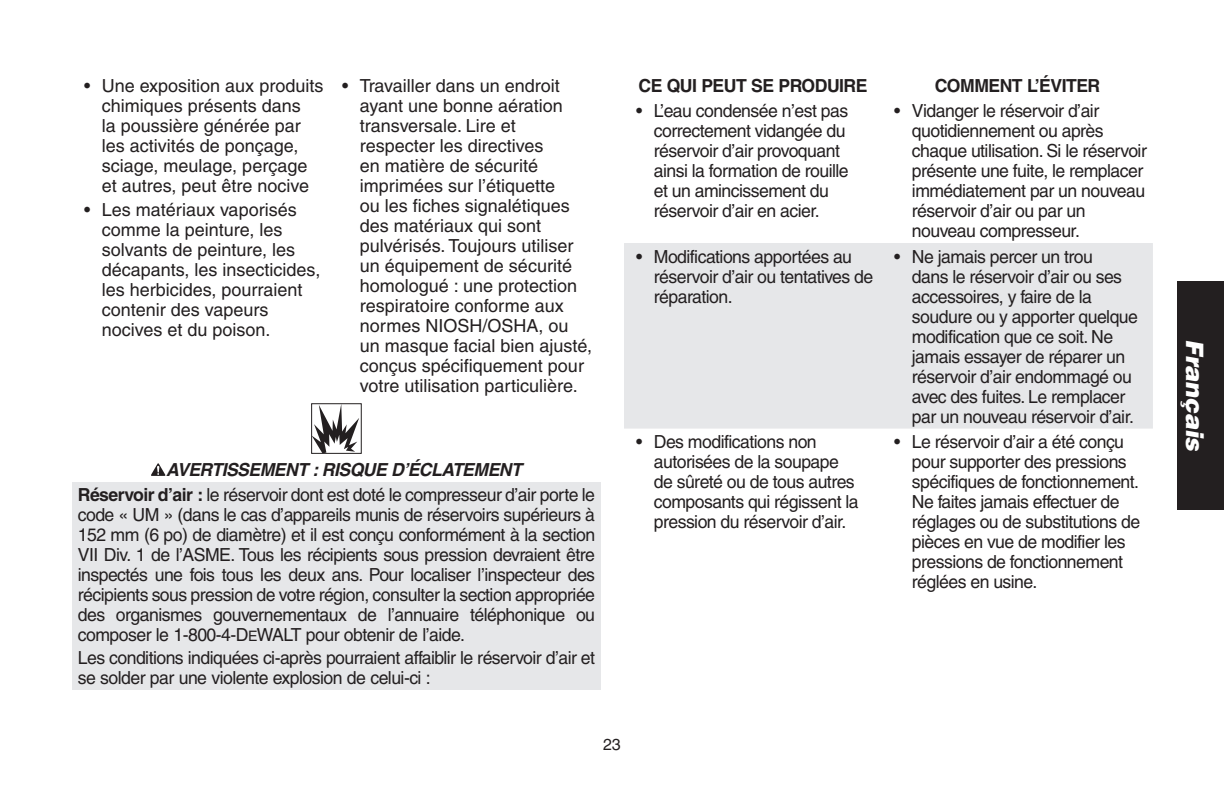
<style>
.page{position:relative;width:1224px;height:792px;background:#fff}
.page>*{position:absolute;margin:0;border:0;box-sizing:border-box;transform-origin:0 0}
.t1{font:italic 900 24px "Helvetica";color:#fff}
.t2{font:18px/20px "Helvetica";letter-spacing:-.03em;color:#231f20}
.t3{font:18px/20px "Helvetica";color:#231f20}
.t4{font:700 18px "Helvetica";letter-spacing:-.03em;color:#231f20}
.t5{font:16px "Helvetica";color:#231f20}
.s1{font-weight:700;font-style:italic}
.s2{font-weight:700}
.s3{font-family:"Helvetica SC800";font-size:14.4px}
</style>
<div class="page">
<div style="left:1177px;top:281px;width:47px;height:228px;background:#231f20"></div>
<div style="left:72px;top:482px;width:529px;height:207px;background:#e6e7e9"></div>
<svg style="left:313px;top:405px;width:46px;height:47px"></svg>
<div style="left:311px;top:403px;width:51px;height:51px;border:1px solid #231f20"></div>
<svg style="left:151px;top:463px;width:14px;height:13px"></svg>
<div style="left:624px;top:243px;width:529px;height:186px;background:#e6e7e9"></div>
<p class="t3" style="left:84px;top:75px;width:241px;text-align:center">• Une exposition aux produits chimiques présents dans<br>la poussière générée par<br>les activités de ponçage, sciage, meulage, perçage<br>et autres, peut être nocive</p>
<p class="t3" style="left:102px;top:199px;width:220px;text-indent:-18px">• Les matériaux vaporisés comme la peinture, les solvants de peinture, les décapants, les insecticides, les herbicides, pourraient contenir des vapeurs nocives et du poison.</p>
<p class="t3" style="left:360px;top:75px;width:234px;text-indent:-18px">• Travailler dans un endroit ayant une bonne aération transversale. Lire et respecter les directives<br>en matière de sécurité imprimées sur l’étiquette<br>ou les fiches signalétiques des matériaux qui sont pulvérisés. Toujours utiliser un équipement de sécurité homologué : une protection respiratoire conforme aux normes NIOSH/OSHA, ou un masque facial bien ajusté, conçus spécifiquement pour votre utilisation particulière.</p>
<p class="t2" style="left:78px;top:457px;width:519px;line-height:25.6px;text-align:center"><span class="s1">AVERTISSEMENT : RISQUE D’ÉCLATEMENT<br></span><span class="s2">RÉSERVOIR D’AIR :</span> le réservoir dont est doté le compresseur d’air porte le</p>
<p class="t2" style="left:78px;top:505px;width:519px;text-align:justify">code « UM » (dans le cas d’appareils munis de réservoirs supérieurs à 152 mm (6 po) de diamètre) et il est conçu conformément à la section VII Div. 1 de l’ASME. Tous les récipients sous pression devraient être inspectés une fois tous les deux ans. Pour localiser l’inspecteur des récipients sous pression de votre région, consulter la section appropriée des organismes gouvernementaux de l’annuaire téléphonique ou composer le 1-800-4-D<span class="s3">e</span>WALT pour obtenir de l’aide.</p>
<p class="t2" style="left:78px;top:647px;width:519px">Les conditions indiquées ci-après pourraient affaiblir le réservoir d’air et se solder par une violente explosion de celui-ci :</p>
<p class="t4" style="left:639px;top:74px;width:230px">CE QUI PEUT SE PRODUIRE</p>
<p class="t4" style="left:935px;top:74px;width:27px">COMM</p>
<p class="t4" style="left:989px;top:74px;width:113px">ENT L’ÉVITER</p>
<p class="t2" style="left:654px;top:101px;width:196px;text-indent:-18px">• L’eau condensée n’est pas correctement vidangée du réservoir d’air provoquant ainsi la formation de rouille et un amincissement du réservoir d’air en acier.</p>
<p class="t2" style="left:912px;top:101px;width:236px;text-indent:-18px">• Vidanger le réservoir d’air quotidiennement ou après chaque utilisation. Si le réservoir présente une fuite, le remplacer immédiatement par un nouveau réservoir d’air ou par un nouveau compresseur.</p>
<p class="t2" style="left:654px;top:246px;width:221px;text-indent:-18px">• Modifications apportées au réservoir d’air ou tentatives de réparation.</p>
<p class="t2" style="left:912px;top:246px;width:228px;text-indent:-18px">• Ne jamais percer un trou<br>dans le réservoir d’air ou ses accessoires, y faire de la soudure ou y apporter quelque modification que ce soit. Ne jamais essayer de réparer un réservoir d’air endommagé ou avec des fuites. Le remplacer par un nouveau réservoir d’air.</p>
<p class="t2" style="left:654px;top:432px;width:206px;text-indent:-18px">• Des modifications non autorisées de la soupape de sûreté ou de tous autres composants qui régissent la pression du réservoir d’air.</p>
<p class="t2" style="left:912px;top:432px;width:230px;text-indent:-18px">• Le réservoir d’air a été conçu pour supporter des pressions spécifiques de fonctionnement.<br>Ne faites jamais effectuer de réglages ou de substitutions de pièces en vue de modifier les pressions de fonctionnement réglées en usine.</p>
<p class="t5" style="left:603px;top:736px;width:19px">23</p>
<h1 class="t1" style="left:1211px;top:339px;width:114px;rotate:90deg">Français</h1>
</div>
